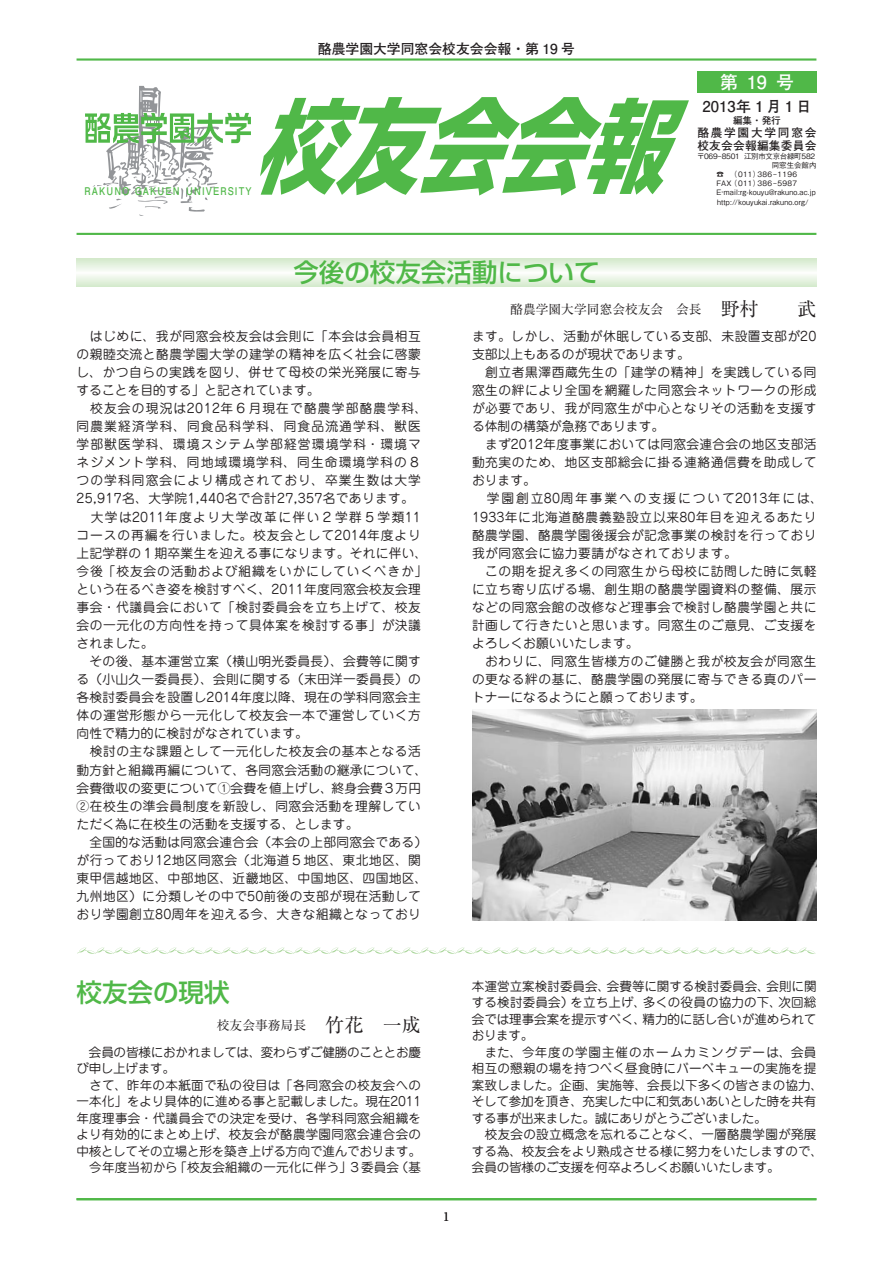
<style>
.page{position:relative;width:893px;height:1263px;background:#fff}
.page>*{position:absolute;margin:0;border:0;box-sizing:border-box;transform-origin:0 0}
.t1{font:25.5px "Shin Go Pr 5 Medium 90 pv RKSJ H";color:#50b848}
.t2{font:18px "Futo Go B101 Pr 5 Bold 90 pv RKSJ H";color:#fff}
.t3{font:14.85px "Futo Go B101 Pr 5 Bold 90 pv RKSJ H";color:#231f20}
.t4{font:13.8px "Futo Go B101 Pr 5 Bold 90 pv RKSJ H";color:#231f20}
.t5{font:12.75px/18px "Jun 201 Pro Regular 90 pv RKSJ H";letter-spacing:.04em;color:#231f20}
.t6{font:12.75px "Ryumin Pr 5 Regular 90 pv RKSJ H";color:#231f20}
.t7{font:12.6px/16.5px "Jun 201 Pro Regular 90 pv RKSJ H";letter-spacing:.005em;color:#231f20}
.t8{font:11.7px/13.5px "Futo Go B101 Pr 5 Bold 90 pv RKSJ H";letter-spacing:.02em;color:#231f20}
.t9{font:11.7px "Ryumin Pr 5 Regular 90 pv RKSJ H";color:#231f20}
.t10{font:10.65px "Futo Go B101 Pr 5 Bold 90 pv RKSJ H";letter-spacing:.12em;color:#50b848;scale:.85 1}
.t11{font:9.6px "Futo Go B101 Pr 5 Bold 90 pv RKSJ H";color:#231f20}
.t12{font:7.5px "Gothic BBB Pr 5 Medium 90 pv RKSJ H";letter-spacing:.025em;color:#231f20;scale:.95 1}
.t13{font:7.5px "Gothic BBB Pr 5 Medium 90 pv RKSJ H";letter-spacing:.045em;color:#231f20}
.t14{font:7.5px "Gothic BBB Pr 5 Medium 90 pv RKSJ H";letter-spacing:-.03em;color:#231f20}
.t15{font:7.5px "Gothic BBB Pr 5 Medium 90 pv RKSJ H";letter-spacing:.025em;color:#231f20}
.s1{font-size:19.2px}
</style>
<div class="page">
<hr style="left:77px;top:58px;width:739px;height:3px;background:#50b848">
<hr style="left:77px;top:1198px;width:739px;height:2px;background:#50b848">
<svg style="left:85px;top:86px;width:166px;height:130px"></svg>
<svg style="left:260px;top:97px;width:429px;height:99px"></svg>
<hr style="left:77px;top:233px;width:739px;height:2px;background:#50b848">
<div style="left:697px;top:71px;width:119px;height:21px;background:#50b848"></div>
<img style="left:472px;top:710px;width:344px;height:210px">
<svg style="left:77px;top:258px;width:739px;height:28px"></svg>
<svg style="left:77px;top:947px;width:739px;height:7px"></svg>
<p class="t10" style="left:85px;top:187px;width:198px">RAKUNO GAKUEN UNIVERSITY</p>
<p class="t4" style="left:318px;top:43px;width:259px">酪農学園大学同窓会校友会会報・第 19 号</p>
<h2 class="t2" style="left:720px;top:75px;width:76px">第　1 9　号</h2>
<p class="t3" style="left:702px;top:101px;width:110px">2013 年 １月１日</p>
<p class="t11" style="left:733px;top:117px;width:49px">編集・発行</p>
<p class="t8" style="left:697px;top:127px;width:121px">酪農学園大学同窓会校友会会報編集委員会</p>
<p class="t14" style="left:697px;top:154px;width:120px">〒069－8501 江別市文京台緑町582</p>
<p class="t15" style="left:772px;top:162px;width:46px">同窓生会館内</p>
<p class="t13" style="left:716px;top:171px;width:82px">☎ （011）386－1196</p>
<p class="t13" style="left:716px;top:180px;width:82px">FAX （011）386－5987</p>
<p class="t12" style="left:716px;top:190px;width:106px">E-mail:rg-kouyu@rakuno.ac.jp</p>
<p class="t12" style="left:717px;top:199px;width:98px">http://kouyukai.rakuno.org/</p>
<h1 class="t1" style="left:293px;top:263px;width:308px">今後の校友会活動について</h1>
<p class="t6" style="left:510px;top:304px;width:308px">酪農学園大学同窓会校友会　会長<span class="s1">　野村　　武</span></p>
<p class="t5" style="left:77px;top:329px;width:352px">　はじめに、我が同窓会校友会は会則に「本会は会員相互の親睦交流と酪農学園大学の建学の精神を広く社会に啓蒙し、かつ自らの実践を図り、併せて母校の栄光発展に寄与することを目的する」と記されています。<br>　校友会の現況は2012年６月現在で酪農学部酪農学科、同農業経済学科、同食品科学科、同食品流通学科、獣医学部獣医学科、環境スシテム学部経営環境学科・環境マネジメント学科、同地域環境学科、同生命環境学科の８つの学科同窓会により構成されており、卒業生数は大学<br>25,917名、大学院1,440名で合計27,357名であります。　大学は2011年度より大学改革に伴い２学群５学類11コースの再編を行いました。校友会として2014年度より上記学群の１期卒業生を迎える事になります。それに伴い、今後「校友会の活動および組織をいかにしていくべきか」という在るべき姿を検討すべく、2011年度同窓会校友会理事会・代議員会において「検討委員会を立ち上げて、校友会の一元化の方向性を持って具体案を検討する事」が決議されました。<br>　その後、基本運営立案（横山明光委員長）、会費等に関する（小山久一委員長）、会則に関する（末田洋一委員長）の各検討委員会を設置し2014年度以降、現在の学科同窓会主体の運営形態から一元化して校友会一本で運営していく方向性で精力的に検討がなされています。<br>　検討の主な課題として一元化した校友会の基本となる活動方針と組織再編について、各同窓会活動の継承について、会費徴収の変更について①会費を値上げし、終身会費３万円<br>②在校生の準会員制度を新設し、同窓会活動を理解していただく為に在校生の活動を支援する、とします。<br>　全国的な活動は同窓会連合会（本会の上部同窓会である）が行っており12地区同窓会（北海道５地区、東北地区、関東甲信越地区、中部地区、近畿地区、中国地区、四国地区、九州地区）に分類しその中で50前後の支部が現在活動しており学園創立80周年を迎える今、大きな組織となっており</p>
<p class="t5" style="left:472px;top:329px;width:352px">ます。しかし、活動が休眠している支部、未設置支部が20支部以上もあるのが現状であります。<br>　創立者黒澤酉蔵先生の「建学の精神」を実践している同窓生の絆により全国を網羅した同窓会ネットワークの形成が必要であり、我が同窓生が中心となりその活動を支援する体制の構築が急務であります。<br>　まず2012年度事業においては同窓会連合会の地区支部活動充実のため、地区支部総会に掛る連絡通信費を助成しております。<br>　学園創立80周年事業への支援について2013年には、<br>1933年に北海道酪農義塾設立以来80年目を迎えるあたり酪農学園、酪農学園後援会が記念事業の検討を行っており我が同窓会に協力要請がなされております。<br>　この期を捉え多くの同窓生から母校に訪問した時に気軽に立ち寄り広げる場、創生期の酪農学園資料の整備、展示などの同窓会館の改修など理事会で検討し酪農学園と共に計画して行きたいと思います。同窓生のご意見、ご支援をよろしくお願いいたします。<br>　おわりに、同窓生皆様方のご健勝と我が校友会が同窓生の更なる絆の基に、酪農学園の発展に寄与できる真のパートナーになるようにと願っております。</p>
<h1 class="t1" style="left:77px;top:982px;width:155px">校友会の現状</h1>
<p class="t6" style="left:217px;top:1020px;width:206px">校友会事務局長<span class="s1">　竹花　一成</span></p>
<p class="t7" style="left:76px;top:1045px;width:346px">　会員の皆様におかれましては、変わらずご健勝のこととお慶び申し上げます。<br>　さて、昨年の本紙面で私の役目は「各同窓会の校友会への一本化」をより具体的に進める事と記載しました。現在2011年度理事会・代議員会での決定を受け、各学科同窓会組織をより有効的にまとめ上げ、校友会が酪農学園同窓会連合会の中核としてその立場と形を築き上げる方向で進んでおります。　今年度当初から「校友会組織の一元化に伴う」３委員会（基</p>
<p class="t9" style="left:444px;top:1212px;width:7px">1</p>
<p class="t7" style="left:472px;top:980px;width:353px">本運営立案検討委員会、会費等に関する検討委員会、会則に関する検討委員会）を立ち上げ、多くの役員の協力の下、次回総会では理事会案を提示すべく、精力的に話し合いが進められております。<br>　また、今年度の学園主催のホームカミングデーは、会員相互の懇親の場を持つべく昼食時にバーベキューの実施を提案致しました。企画、実施等、会長以下多くの皆さまの協力、そして参加を頂き、充実した中に和気あいあいとした時を共有する事が出来ました。誠にありがとうございました。<br>　校友会の設立概念を忘れることなく、一層酪農学園が発展する為、校友会をより熟成させる様に努力をいたしますので、会員の皆様のご支援を何卒よろしくお願いいたします。</p>
</div>
